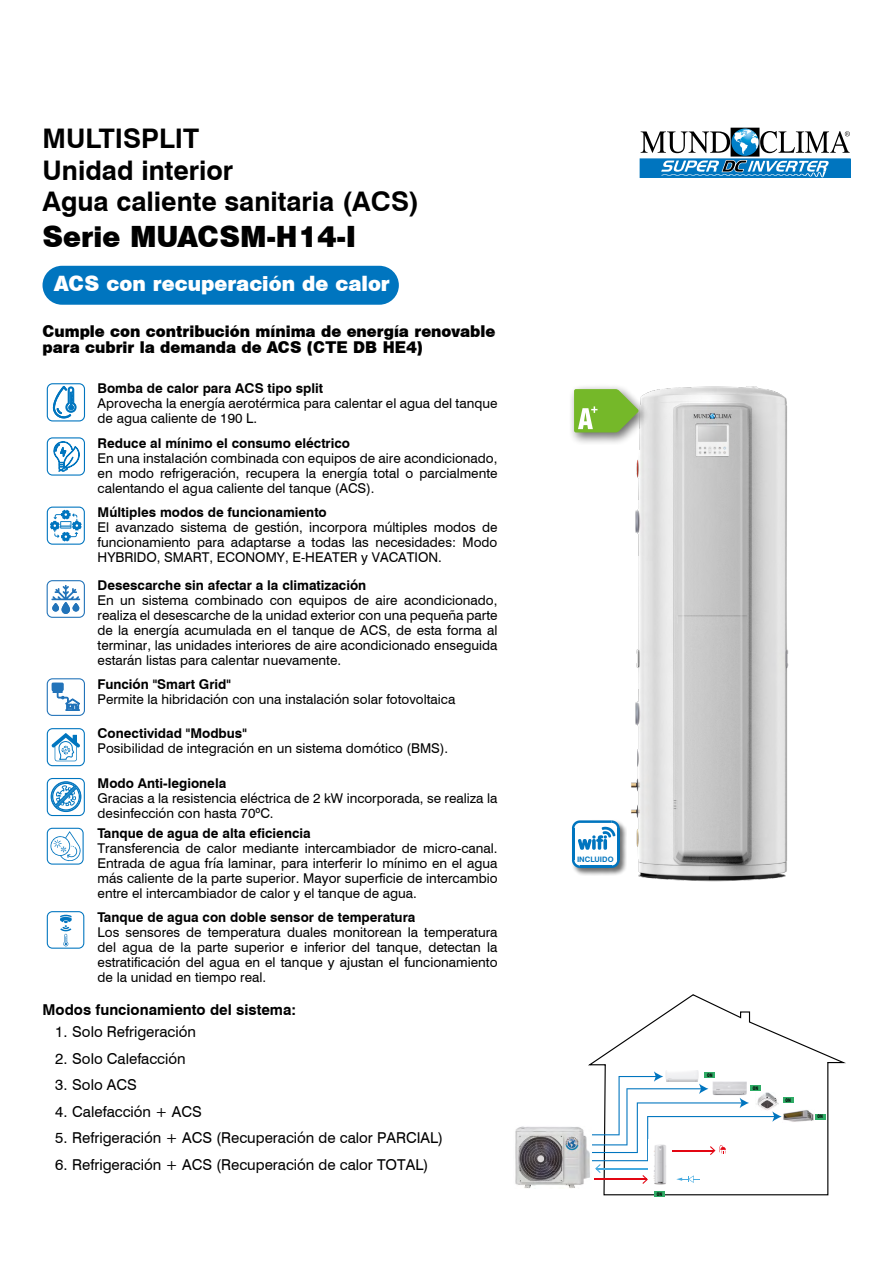
<style>
.page{position:relative;width:893px;height:1263px;background:#fff}
.page>*{position:absolute;margin:0;border:0;box-sizing:border-box;transform-origin:0 0}
.t1{font:700 27px/31.5px "Swiss 721 BT";color:#000}
.t2{font:27px "Swiss 721 BT Black No 2";color:#000}
.t3{font:19.5px "Swiss 721 BT Black No 2";color:#fff}
.t4{font:15px "Swiss 721 BT";color:#000}
.t5{font:15px/16.5px "Swiss 721 BT Black No 2";color:#000}
.t6{font:700 15px "Swiss 721 BT";color:#000}
.t7{font:13.5px/15px "Swiss 721 BT";color:#000;text-align:justify}
.t8{font:700 13.5px "Swiss 721 BT";color:#000}
.t9{font:700 7.5px "Swiss 721 BT";color:#0075bf}
.t10{font:700 condensed 5.4px "Myriad Pro";color:#000}
.s1{font-family:"Arial"}
</style>
<div class="page">
<div style="left:43px;top:266px;width:356px;height:39px;background:#0075bf;border-radius:19px"></div>
<svg style="left:47px;top:383px;width:38px;height:38px"></svg>
<svg style="left:47px;top:437px;width:38px;height:39px"></svg>
<svg style="left:47px;top:507px;width:38px;height:38px"></svg>
<svg style="left:47px;top:580px;width:38px;height:38px"></svg>
<svg style="left:47px;top:678px;width:38px;height:38px"></svg>
<svg style="left:47px;top:728px;width:38px;height:38px"></svg>
<svg style="left:47px;top:778px;width:38px;height:38px"></svg>
<svg style="left:47px;top:828px;width:37px;height:36px"></svg>
<svg style="left:47px;top:911px;width:37px;height:37px"></svg>
<img style="left:631px;top:386px;width:158px;height:496px">
<div style="left:570px;top:819px;width:57px;height:57px;background:#000;opacity:.58"></div>
<svg style="left:572px;top:820px;width:48px;height:48px"></svg>
<div style="left:568px;top:383px;width:82px;height:62px;background:#000;opacity:.58"></div>
<svg style="left:574px;top:389px;width:65px;height:43px;background:#8dc053"></svg>
<div style="left:640px;top:159px;width:210px;height:19px;border:1px solid #0075bf"></div>
<div style="left:731px;top:128px;width:28px;height:28px;border:1px solid #000"></div>
<svg style="left:731px;top:128px;width:28px;height:28px"></svg>
<svg style="left:641px;top:130px;width:209px;height:47px"></svg>
<svg style="left:588px;top:994px;width:258px;height:201px"></svg>
<svg style="left:588px;top:1071px;width:194px;height:113px"></svg>
<img style="left:515px;top:1126px;width:77px;height:62px">
<img style="left:666px;top:1070px;width:32px;height:11px">
<img style="left:713px;top:1081px;width:33px;height:14px">
<img style="left:756px;top:1092px;width:23px;height:18px">
<img style="left:782px;top:1109px;width:32px;height:13px">
<img style="left:649px;top:1139px;width:23px;height:50px">
<div style="left:654px;top:1191px;width:11px;height:6px;background:#2fac66"></div>
<div style="left:705px;top:1072px;width:10px;height:6px;background:#2fac66"></div>
<div style="left:750px;top:1085px;width:11px;height:6px;background:#2fac66"></div>
<div style="left:783px;top:1097px;width:10px;height:6px;background:#2fac66"></div>
<div style="left:815px;top:1113px;width:10px;height:6px;background:#2fac66"></div>
<h1 class="t1" style="left:43px;top:123px;width:378px">MULTISPLIT<br>Unidad interior<br>Agua caliente sanitaria (ACS)</h1>
<h1 class="t2" style="left:43px;top:218px;width:315px">Serie MUACSM-H14-I</h1>
<h2 class="t3" style="left:55px;top:270px;width:337px">ACS con recuperación de calor</h2>
<p class="t5" style="left:43px;top:322px;width:454px">Cumple con contribución mínima de energía renovable para cubrir la demanda de ACS (CTE DB HE4)</p>
<p class="t8" style="left:98px;top:380px;width:227px">Bomba de calor para ACS tipo split</p>
<p class="t7" style="left:98px;top:396px;width:401px">Aprovecha la energía aerotérmica para calentar el agua del tanque de agua caliente de 190 L.</p>
<p class="t8" style="left:98px;top:435px;width:254px">Reduce al mínimo el consumo eléctrico</p>
<p class="t7" style="left:98px;top:450px;width:401px">En una instalación combinada con equipos de aire acondicionado, en modo refrigeración, recupera la energía total o parcialmente calentando el agua caliente del tanque (ACS).</p>
<p class="t8" style="left:98px;top:504px;width:231px">Múltiples modos de funcionamiento</p>
<p class="t7" style="left:98px;top:519px;width:401px">El avanzado sistema de gestión, incorpora múltiples modos de funcionamiento para adaptarse a todas las necesidades: Modo HYBRIDO, SMART, ECONOMY, E-HEATER y VACATION.</p>
<p class="t8" style="left:98px;top:577px;width:270px">Desescarche sin afectar a la climatización</p>
<p class="t7" style="left:98px;top:593px;width:401px">En un sistema combinado con equipos de aire acondicionado, realiza el desescarche de la unidad exterior con una pequeña parte de la energía acumulada en el tanque de ACS, de esta forma al terminar, las unidades interiores de aire acondicionado enseguida estarán listas para calentar nuevamente.</p>
<p class="t8" style="left:98px;top:675px;width:135px">Función "Smart Grid"</p>
<p class="t7" style="left:98px;top:691px;width:359px">Permite la hibridación con una instalación solar fotovoltaica</p>
<p class="t8" style="left:98px;top:725px;width:151px">Conectividad "Modbus"</p>
<p class="t7" style="left:98px;top:741px;width:352px">Posibilidad de integración en un sistema domótico (BMS).</p>
<p class="t8" style="left:98px;top:775px;width:130px">Modo Anti-legionela</p>
<p class="t7" style="left:98px;top:791px;width:401px">Gracias a la resistencia eléctrica de 2 kW incorporada, se realiza la desinfección con hasta 70<span class="s1">º</span>C.</p>
<p class="t8" style="left:98px;top:825px;width:215px">Tanque de agua de alta eficiencia</p>
<p class="t7" style="left:98px;top:841px;width:401px">Transferencia de calor mediante intercambiador de micro-canal.<br>Entrada de agua fría laminar, para interferir lo mínimo en el agua más caliente de la parte superior. Mayor superficie de intercambio entre el intercambiador de calor y el tanque de agua.</p>
<p class="t8" style="left:98px;top:908px;width:319px">Tanque de agua con doble sensor de temperatura</p>
<p class="t7" style="left:98px;top:924px;width:401px">Los sensores de temperatura duales monitorean la temperatura del agua de la parte superior e inferior del tanque, detectan la estratificación del agua en el tanque y ajustan el funcionamiento de la unidad en tiempo real.</p>
<p class="t6" style="left:43px;top:1000px;width:255px">Modos funcionamiento del sistema:</p>
<p class="t4" style="left:55px;top:1023px;width:142px">1. Solo Refrigeración</p>
<p class="t4" style="left:55px;top:1049px;width:132px">2. Solo Calefacción</p>
<p class="t4" style="left:55px;top:1076px;width:83px">3. Solo ACS</p>
<p class="t4" style="left:55px;top:1102px;width:148px">4. Calefacción + ACS</p>
<p class="t4" style="left:55px;top:1129px;width:389px">5. Refrigeración + ACS (Recuperación de calor PARCIAL)</p>
<p class="t4" style="left:55px;top:1155px;width:375px">6. Refrigeración + ACS (Recuperación de calor TOTAL)</p>
<p class="t9" style="left:577px;top:854px;width:38px">INCLUIDO</p>
<p class="t10" style="left:657px;top:1191px;width:7px">ON</p>
<p class="t10" style="left:707px;top:1072px;width:7px">ON</p>
<p class="t10" style="left:753px;top:1084px;width:7px">ON</p>
<p class="t10" style="left:785px;top:1097px;width:7px">ON</p>
<p class="t10" style="left:818px;top:1113px;width:7px">ON</p>
</div>
